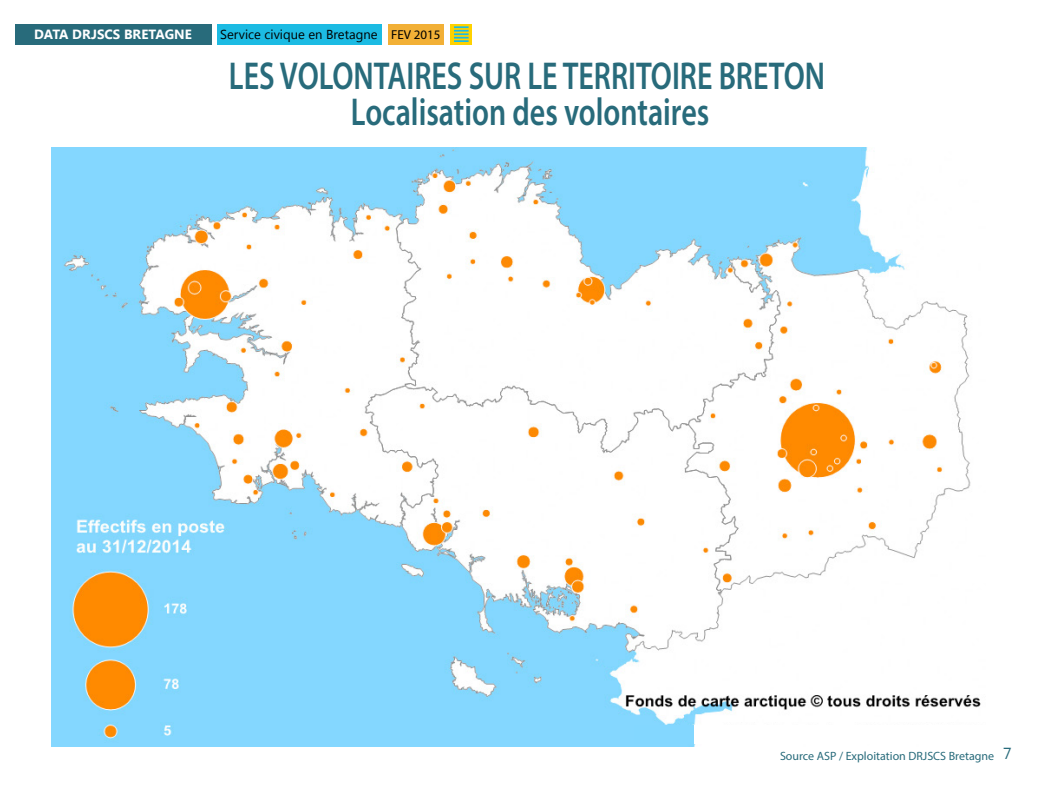
<style>
.page{position:relative;width:1054px;height:798px;background:#fff}
.page>*{position:absolute;margin:0;border:0;box-sizing:border-box;transform-origin:0 0}
.t1{font:600 39px "Myriad Pro";color:#286b7b;scale:.77 1}
.t2{font:700 13.3px "Segoe UI";color:#fff}
.t3{font:13px "Segoe UI";color:#000}
.t4{font:13px "Myriad Pro";color:#000}
.t5{font:12px "Myriad Pro";color:#286b7b}
.s1{font-family:"Segoe UI";font-size:16px}
</style>
<div class="page">
<div style="left:15px;top:24px;width:196px;height:20px;background:#286b7b"></div>
<div style="left:217px;top:24px;width:165px;height:20px;background:#1cbbe3"></div>
<div style="left:388px;top:24px;width:56px;height:20px;background:#f2b036"></div>
<div style="left:450px;top:24px;width:22px;height:20px;background:#ffd200"></div>
<svg style="left:454px;top:26px;width:15px;height:16px"></svg>
<img style="left:51px;top:147px;width:930px;height:600px">
<div style="left:694px;top:725px;width:294px;height:19px;background:#fff"></div>
<div style="left:634px;top:725px;width:60px;height:19px;background:#83d7ff"></div>
<p class="t2" style="left:34px;top:25px;width:159px">DATA DRJSCS BRETAGNE</p>
<p class="t3" style="left:220px;top:25px;width:159px">Service civique en Bretagne</p>
<p class="t4" style="left:391px;top:27px;width:51px">FEV 2015</p>
<p class="t1" style="left:229px;top:51px;width:776px">LES VOLONTAIRES SUR LE TERRITOIRE BRETON</p>
<p class="t1" style="left:351px;top:87px;width:467px">Localisation des volontaires</p>
<p class="t5" style="left:780px;top:748px;width:233px">Source ASP / Exploitation DRJSCS Bretagne <span class="s1">7</span></p>
</div>
